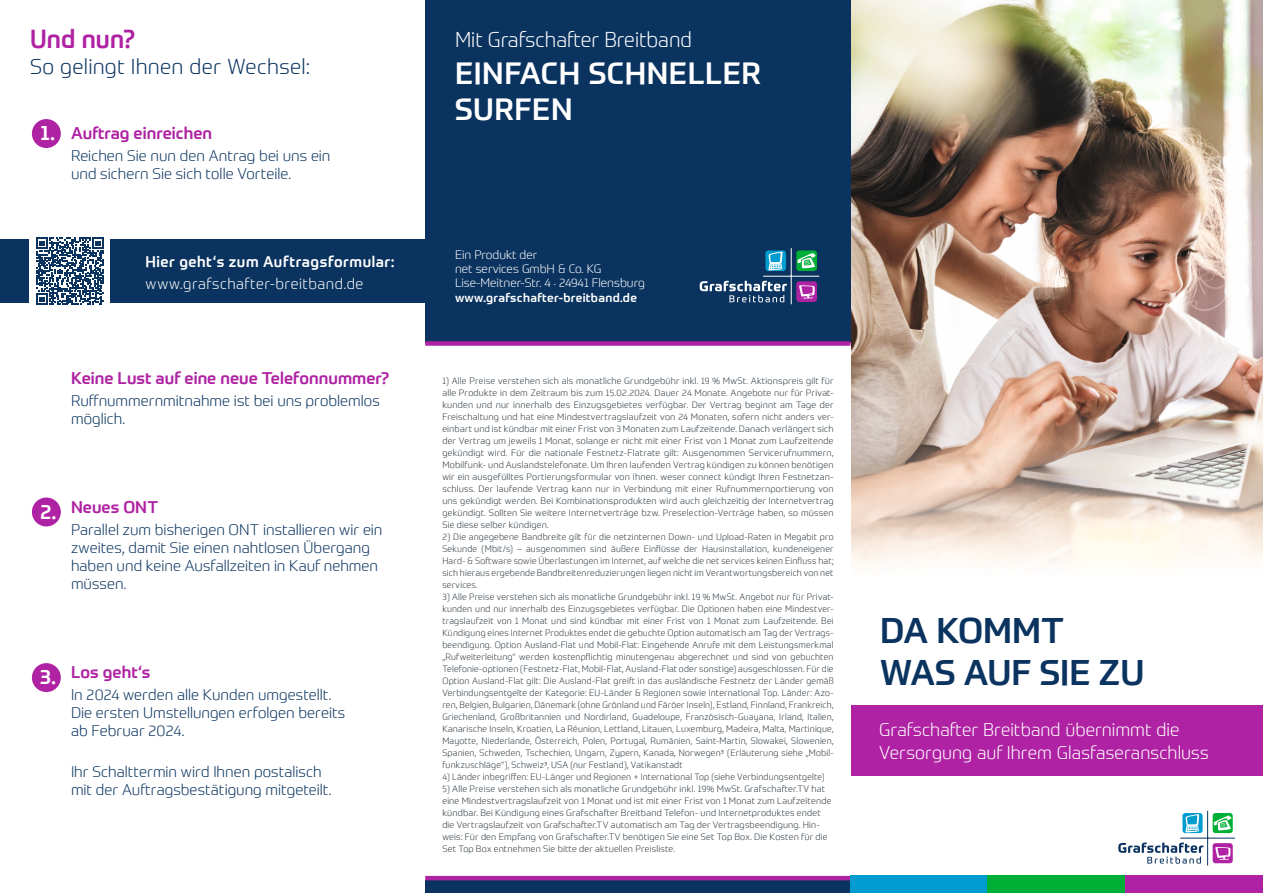
<style>
.page{position:relative;width:1263px;height:893px;background:#fff}
.page>*{position:absolute;margin:0;border:0;box-sizing:border-box;transform-origin:0 0}
.t1{font:500 34.8px/41.7px "Prometo";color:#0a335f}
.t2{font:500 30px/36px "Prometo";letter-spacing:.02em;color:#fff}
.t3{font:500 25.5px "Prometo";letter-spacing:.005em;color:#af22a3;scale:.95 1}
.t4{font:300 21px "Prometo";letter-spacing:.01em;color:#0a335f}
.t5{font:300 21px "Prometo";color:#fff;scale:.96 1}
.t6{font:500 20.4px "Prometo";color:#fff}
.t7{font:300 18px/22.5px "Prometo";color:#fff}
.t8{font:500 16.5px "Prometo";letter-spacing:.005em;color:#af22a3}
.t9{font:300 15px/18px "Prometo";color:#0a335f}
.t10{font:500 15px "Prometo";letter-spacing:.04em;color:#fff}
.t11{font:300 15px "Prometo";letter-spacing:.03em;color:#fff}
.t12{font:300 12px/14.4px "Prometo";color:#fff}
.t13{font:500 12px "Prometo";letter-spacing:.03em;color:#fff}
.t14{font:300 9px/12px "Prometo";letter-spacing:.02em;color:#2c373f;text-align:justify}
</style>
<div class="page">
<img style="left:850px;top:0;width:413px;height:349px">
<div style="left:850px;top:705px;width:413px;height:71px;background:#af22a3"></div>
<div style="left:1212px;top:813px;width:21px;height:20px;background:#00af35;border-radius:3px"></div>
<svg style="left:1214px;top:815px;width:17px;height:16px"></svg>
<div style="left:1212px;top:843px;width:21px;height:20px;background:#af22a3;border-radius:3px"></div>
<svg style="left:1215px;top:847px;width:15px;height:13px"></svg>
<div style="left:1182px;top:813px;width:20px;height:20px;background:#009cd0;border-radius:3px"></div>
<svg style="left:1185px;top:814px;width:14px;height:18px"></svg>
<hr style="left:1180px;top:838px;width:55px;height:1px;background:#0a335f">
<hr style="left:1207px;top:811px;width:1px;height:54px;background:#0a335f">
<svg style="left:1118px;top:842px;width:85px;height:22px"></svg>
<img style="left:851px;top:349px;width:412px;height:217px">
<div style="left:425px;top:0;width:425px;height:893px;background:#0a335f"></div>
<div style="left:796px;top:250px;width:21px;height:21px;background:#00af35;border-radius:3px"></div>
<svg style="left:798px;top:253px;width:18px;height:15px"></svg>
<div style="left:796px;top:281px;width:21px;height:21px;background:#af22a3;border-radius:3px"></div>
<svg style="left:799px;top:285px;width:16px;height:14px"></svg>
<div style="left:765px;top:250px;width:21px;height:21px;background:#009cd0;border-radius:3px"></div>
<svg style="left:768px;top:251px;width:14px;height:19px"></svg>
<hr style="left:763px;top:276px;width:56px;height:1px;background:#fff">
<hr style="left:791px;top:248px;width:1px;height:56px;background:#fff">
<svg style="left:700px;top:281px;width:87px;height:21px"></svg>
<div style="left:425px;top:343px;width:425px;height:537px;background:#fff"></div>
<div style="left:425px;top:341px;width:425px;height:5px;background:#af22a3"></div>
<hr style="left:425px;top:876px;width:425px;height:4px;background:#af22a3">
<div style="left:850px;top:876px;width:138px;height:17px;background:#009cd0"></div>
<div style="left:987px;top:876px;width:138px;height:17px;background:#00af35"></div>
<div style="left:1125px;top:876px;width:138px;height:17px;background:#af22a3"></div>
<div style="left:32px;top:119px;width:29px;height:29px;background:#af22a3;border-radius:50%"></div>
<div style="left:32px;top:497px;width:29px;height:29px;background:#af22a3;border-radius:50%"></div>
<div style="left:32px;top:663px;width:29px;height:29px;background:#af22a3;border-radius:50%"></div>
<div style="left:0;top:239px;width:425px;height:64px;background:#0a335f"></div>
<div style="left:30px;top:231px;width:80px;height:81px;background:#fff"></div>
<svg style="left:36px;top:237px;width:68px;height:68px"></svg>
<h3 class="t3" style="left:30px;top:24px;width:112px">Und nun?</h3>
<h3 class="t4" style="left:30px;top:54px;width:281px">So gelingt Ihnen der Wechsel:</h3>
<h3 class="t6" style="left:41px;top:120px;width:16px">1.</h3>
<h3 class="t8" style="left:71px;top:123px;width:143px">Auftrag einreichen</h3>
<h3 class="t9" style="left:71px;top:146px;width:261px">Reichen Sie nun den Antrag bei uns ein und sichern Sie sich tolle Vorteile.</h3>
<h3 class="t10" style="left:146px;top:252px;width:250px">Hier geht‘s zum Auftragsformular:</h3>
<h3 class="t11" style="left:146px;top:275px;width:219px">www.grafschafter-breitband.de</h3>
<h3 class="t8" style="left:71px;top:368px;width:320px">Keine Lust auf eine neue Telefonnummer?</h3>
<h3 class="t9" style="left:71px;top:391px;width:310px">Ruffnummernmitnahme ist bei uns problemlos möglich.</h3>
<h3 class="t6" style="left:41px;top:499px;width:17px">2.</h3>
<h3 class="t8" style="left:71px;top:497px;width:89px">Neues ONT</h3>
<h3 class="t9" style="left:71px;top:521px;width:313px">Parallel zum bisherigen ONT installieren wir ein zweites, damit Sie einen nahtlosen Übergang haben und keine Ausfallzeiten in Kauf nehmen müssen.</h3>
<h3 class="t6" style="left:40px;top:664px;width:17px">3.</h3>
<h3 class="t8" style="left:71px;top:662px;width:81px">Los geht‘s</h3>
<h3 class="t9" style="left:71px;top:686px;width:276px">In 2024 werden alle Kunden umgestellt.<br>Die ersten Umstellungen erfolgen bereits ab Februar 2024.</h3>
<h3 class="t9" style="left:71px;top:762px;width:262px">Ihr Schalttermin wird Ihnen postalisch mit der Auftragsbestätigung mitgeteilt.</h3>
<h3 class="t5" style="left:455px;top:26px;width:248px">Mit Grafschafter Breitband</h3>
<h2 class="t2" style="left:455px;top:55px;width:307px">EINFACH SCHNELLER<br>SURFEN</h2>
<h3 class="t12" style="left:455px;top:247px;width:192px">Ein Produkt der<br>net services GmbH &amp; Co. KG<br>Lise-Meitner-Str. 4 . 24941 Flensburg</h3>
<h3 class="t13" style="left:455px;top:290px;width:183px">www.grafschafter-breitband.de</h3>
<p class="t14" style="left:442px;top:375px;width:393px">1) Alle Preise verstehen sich als monatliche Grundgebühr inkl. 19 % MwSt. Aktionspreis gilt für alle Produkte in dem Zeitraum bis zum 15.02.2024. Dauer 24 Monate. Angebote nur für Privat&shy;kunden und nur innerhalb des Einzugsgebietes verfügbar. Der Vertrag beginnt am Tage der Freischaltung und hat eine Mindestvertragslaufzeit von 24 Monaten, sofern nicht anders ver&shy;einbart und ist kündbar mit einer Frist von 3 Monaten zum Laufzeitende. Danach verlängert sich der Vertrag um jeweils 1 Monat, solange er nicht mit einer Frist von 1 Monat zum Laufzeitende gekündigt wird. Für die nationale Festnetz-Flatrate gilt: Ausgenommen Servicerufnummern, Mobilfunk- und Auslandstelefonate. Um Ihren laufenden Vertrag kündigen zu können benötigen wir ein ausgefülltes Portierungsformular von Ihnen. weser connect kündigt Ihren Festnetzan&shy;schluss. Der laufende Vertrag kann nur in Verbindung mit einer Rufnummernportierung von uns gekündigt werden. Bei Kombinationsprodukten wird auch gleichzeitig der Internetvertrag gekündigt. Sollten Sie weitere Internetverträge bzw. Preselection-Verträge haben, so müssen Sie diese selber kündigen.</p>
<p class="t14" style="left:442px;top:531px;width:393px">2) Die angegebene Bandbreite gilt für die netzinternen Down- und Upload-Raten in Megabit pro Sekunde (Mbit/s) – ausgenommen sind äußere Einflüsse der Hausinstallation, kundeneigener Hard- &amp; Software sowie Überlastungen im Internet, auf welche die net services keinen Einfluss hat; sich hieraus ergebende Bandbreitenreduzierungen liegen nicht im Verantwortungsbereich von net services.</p>
<p class="t14" style="left:442px;top:591px;width:393px">3) Alle Preise verstehen sich als monatliche Grundgebühr inkl. 19 % MwSt. Angebot nur für Privat&shy;kunden und nur innerhalb des Einzugsgebietes verfügbar. Die Optionen haben eine Mindestver&shy;tragslaufzeit von 1 Monat und sind kündbar mit einer Frist von 1 Monat zum Laufzeitende. Bei Kündigung eines Internet Produktes endet die gebuchte Option automatisch am Tag der Vertrags&shy;beendigung. Option Ausland-Flat und Mobil-Flat: Eingehende Anrufe mit dem Leistungsmerkmal „Rufweiterleitung“ werden kostenpflichtig minutengenau abgerechnet und sind von gebuchten Telefonie-optionen (Festnetz-Flat, Mobil-Flat, Ausland-Flat oder sonstige) ausgeschlossen. Für die Option Ausland-Flat gilt: Die Ausland-Flat greift in das ausländische Festnetz der Länder gemäß Verbindungsentgelte der Kategorie: EU-Länder &amp; Regionen sowie International Top. Länder: Azo&shy;ren, Belgien, Bulgarien, Dänemark (ohne Grönland und Färöer Inseln), Estland, Finnland, Frankreich, Griechenland, Großbritannien und Nordirland, Guadeloupe, Französisch-Guayana, Irland, Italien, Kanarische Inseln, Kroatien, La Réunion, Lettland, Litauen, Luxemburg, Madeira, Malta, Martinique, Mayotte, Niederlande, Österreich, Polen, Portugal, Rumänien, Saint-Martin, Slowakei, Slowenien, Spanien, Schweden, Tschechien, Ungarn, Zypern, Kanada, Norwegen³ (Erläuterung siehe „Mobil&shy;funkzuschläge“), Schweiz³, USA (nur Festland), Vatikanstadt</p>
<p class="t14" style="left:442px;top:771px;width:384px">4) Länder inbegriffen: EU-Länger und Regionen + International Top (siehe Verbindungsentgelte)</p>
<p class="t14" style="left:442px;top:783px;width:391px;text-align:left">5) Alle Preise verstehen sich als monatliche Grundgebühr inkl. 19% MwSt. Grafschafter.TV hat eine Mindestvertragslaufzeit von 1 Monat und ist mit einer Frist von 1 Monat zum Laufzeitende kündbar. Bei Kündigung eines Grafschafter Breitband Telefon- und Internetproduktes endet die Vertragslaufzeit von Grafschafter.TV automatisch am Tag der Vertragsbeendigung. Hin&shy;weis: Für den Empfang von Grafschafter.TV benötigen Sie eine Set Top Box. Die Kosten für die Set Top Box entnehmen Sie bitte der aktuellen Preisliste.</p>
<h1 class="t1" style="left:880px;top:610px;width:266px">DA KOMMT<br>WAS AUF SIE ZU</h1>
<h3 class="t7" style="left:879px;top:719px;width:331px">Grafschafter Breitband übernimmt die<br>Versorgung auf Ihrem Glasfaseranschluss</h3>
</div>
